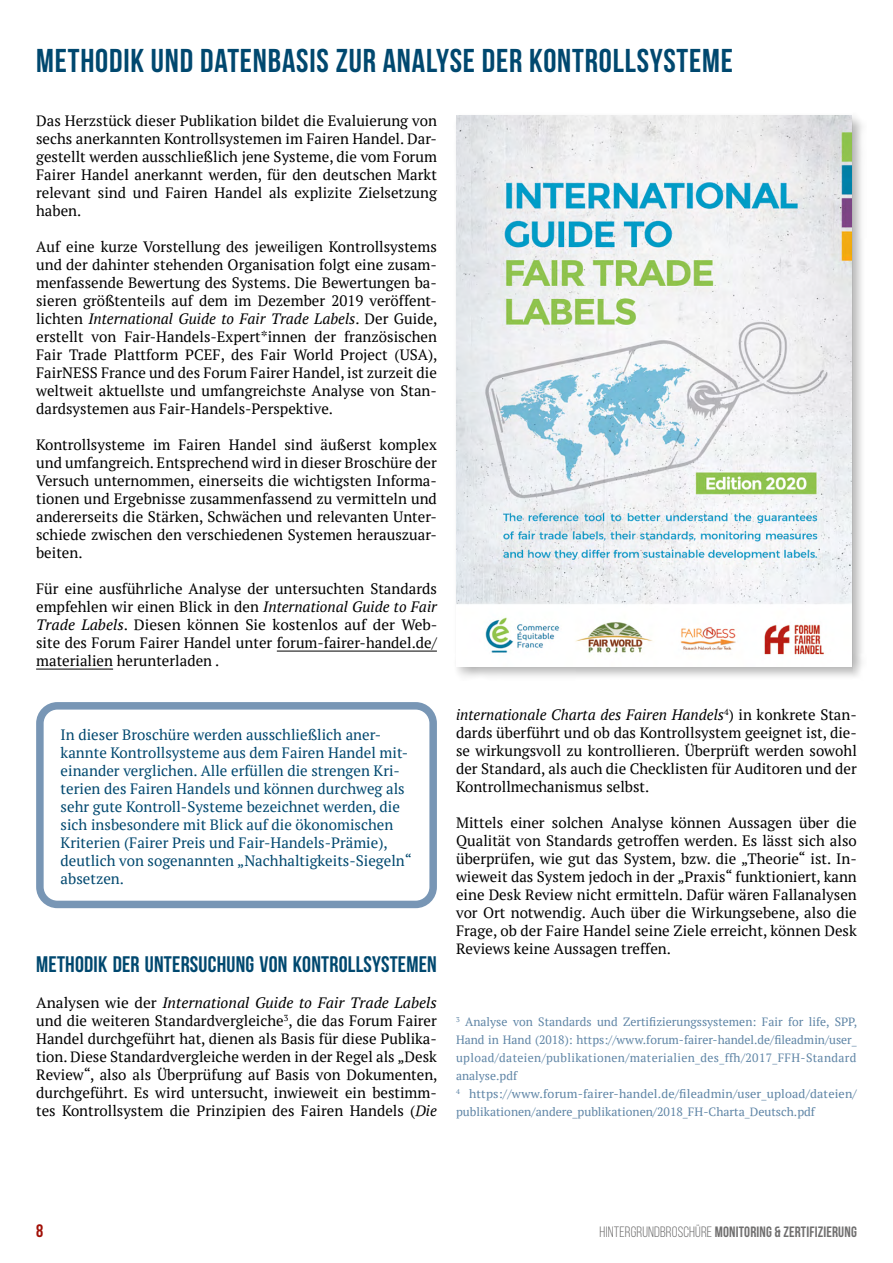
<style>
.page{position:relative;width:893px;height:1263px;background:#fff}
.page>*{position:absolute;margin:0;border:0;box-sizing:border-box;transform-origin:0 0}
.t1{font:33px "Bebas Neue";letter-spacing:.025em;color:#00486f}
.t2{font:22.5px "Bebas Neue";letter-spacing:.01em;color:#00486f}
.t3{font:18px "Bebas Neue";color:#a11007}
.t4{font:15px/18px "PT Serif";color:#000;text-align:justify}
.t5{font:15px/18px "PT Serif";color:#00486f}
.t6{font:15px "Bebas Neue";letter-spacing:.01em;color:#706f6f}
.t7{font:12px/18px "PT Serif";color:#5f85a6}
.s1{font-style:italic}
.s2{font-style:inherit}
</style>
<div class="page">
<hr style="left:277px;top:651px;width:160px;height:1px;background:#000">
<hr style="left:36px;top:669px;width:77px;height:1px;background:#000">
<div style="left:453px;top:112px;width:414px;height:569px;background:#000;opacity:.3"></div>
<img style="left:456px;top:115px;width:395px;height:551px">
<div style="left:36px;top:702px;width:401px;height:206px;border:8px solid #7896b5;border-radius:18px"></div>
<h1 class="t1" style="left:36px;top:42px;width:698px">METHODIK UND DATENBASIS ZUR ANALYSE DER KONTROLLSYSTEME</h1>
<p class="t4" style="left:36px;top:112px;width:402px">Das Herzstück dieser Publikation bildet die Evaluierung von sechs anerkannten Kontrollsystemen im Fairen Handel. Dar&shy;gestellt werden ausschließlich jene Systeme, die vom Forum Fairer Handel anerkannt werden, für den deutschen Markt relevant sind und Fairen Handel als explizite Zielsetzung haben.</p>
<p class="t4" style="left:36px;top:238px;width:403px">Auf eine kurze Vorstellung des jeweiligen Kontrollsystems und der dahinter stehenden Organisation folgt eine zusam&shy;menfassende Bewertung des Systems. Die Bewertungen ba&shy;sieren größtenteils auf dem im Dezember 2019 veröffent&shy;lichten <span class="s1">International Guide to Fair Trade Labels</span>. Der Guide, erstellt von Fair-Handels-Expert*innen der französischen Fair Trade Plattform PCEF, des Fair World Project (USA), FairNESS France und des Forum Fairer Handel, ist zurzeit die weltweit aktuellste und umfangreichste Analyse von Stan&shy;dardsystemen aus Fair-Handels-Perspektive.</p>
<p class="t4" style="left:36px;top:436px;width:402px">Kontrollsysteme im Fairen Handel sind äußerst komplex und umfangreich. Entsprechend wird in dieser Broschüre der Versuch unternommen, einerseits die wichtigsten Informa&shy;tionen und Ergebnisse zusammenfassend zu vermitteln und andererseits die Stärken, Schwächen und relevanten Unter&shy;schiede zwischen den verschiedenen Systemen herauszuar&shy;beiten.</p>
<p class="t4" style="left:36px;top:580px;width:403px">Für eine ausführliche Analyse der untersuchten Standards empfehlen wir einen Blick in den <span class="s1">International Guide to Fair Trade Labels</span>. Diesen können Sie kostenlos auf der Web&shy;site des Forum Fairer Handel unter forum-fairer-handel.de/ materialien herunterladen .</p>
<p class="t5" style="left:61px;top:725px;width:353px">In dieser Broschüre werden ausschließlich aner&shy;kannte Kontrollsysteme aus dem Fairen Handel mit&shy;einander verglichen. Alle erfüllen die strengen Kri&shy;terien des Fairen Handels und können durchweg als sehr gute Kontroll-Systeme bezeichnet werden, die sich insbesondere mit Blick auf die ökonomischen Kriterien (Fairer Preis und Fair-Handels-Prämie), deutlich von sogenannten „Nachhaltigkeits-Siegeln“ absetzen.</p>
<h2 class="t2" style="left:36px;top:952px;width:402px">METHODIK DER UNTERSUCHUNG VON KONTROLLSYSTEMEN</h2>
<p class="t4" style="left:36px;top:994px;width:403px">Analysen wie der <span class="s1">International Guide to Fair Trade Labels </span>und die weiteren Standardvergleiche<sup>3</sup>, die das Forum Fairer Handel durchgeführt hat, dienen als Basis für diese Publika&shy;tion. Diese Standardvergleiche werden in der Regel als „Desk Review“, also als Überprüfung auf Basis von Dokumenten, durchgeführt. Es wird untersucht, inwieweit ein bestimm&shy;tes Kontrollsystem die Prinzipien des Fairen Handels (<span class="s1">Die</span></p>
<p class="t4" style="left:456px;top:706px;width:402px"><span class="s1">internationale Charta des Fairen Handels</span><sup>4</sup>) in konkrete Stan&shy;dards überführt und ob das Kontrollsystem geeignet ist, die&shy;se wirkungsvoll zu kontrollieren. Überprüft werden sowohl der Standard, als auch die Checklisten für Auditoren und der Kontrollmechanismus selbst.</p>
<p class="t4" style="left:456px;top:814px;width:402px">Mittels einer solchen Analyse können Aussagen über die Qualität von Standards getroffen werden. Es lässt sich also überprüfen, wie gut das System, bzw. die „Theorie“ ist. In&shy;wieweit das System jedoch in der „Praxis“ funktioniert, kann eine Desk Review nicht ermitteln. Dafür wären Fallanalysen vor Ort notwendig. Auch über die Wirkungsebene, also die Frage, ob der Faire Handel seine Ziele erreicht, können Desk Reviews keine Aussagen treffen.</p>
<p class="t7" style="left:456px;top:1013px;width:403px"><sup>3</sup> Analyse von Standards und Zertifizierungssystemen: Fair for life, SPP, Hand in Hand (2018): https://www.forum-fairer-handel.de/fileadmin/user_ upload/dateien/publikationen/materialien_des_ffh/2017_FFH-Standard analyse.pdf<br><sup>4</sup> https://www.forum-fairer-handel.de/fileadmin/user_upload/dateien/ publikationen/andere_publikationen/2018_FH-Charta_Deutsch.pdf</p>
<p class="t3" style="left:36px;top:1221px;width:9px">8</p>
<p class="t6" style="left:600px;top:1224px;width:259px"><span class="s2">HINTERGRUNDBROSCHÜRE</span> MONITORING &amp; ZERTIFIZIERUNG</p>
</div>
